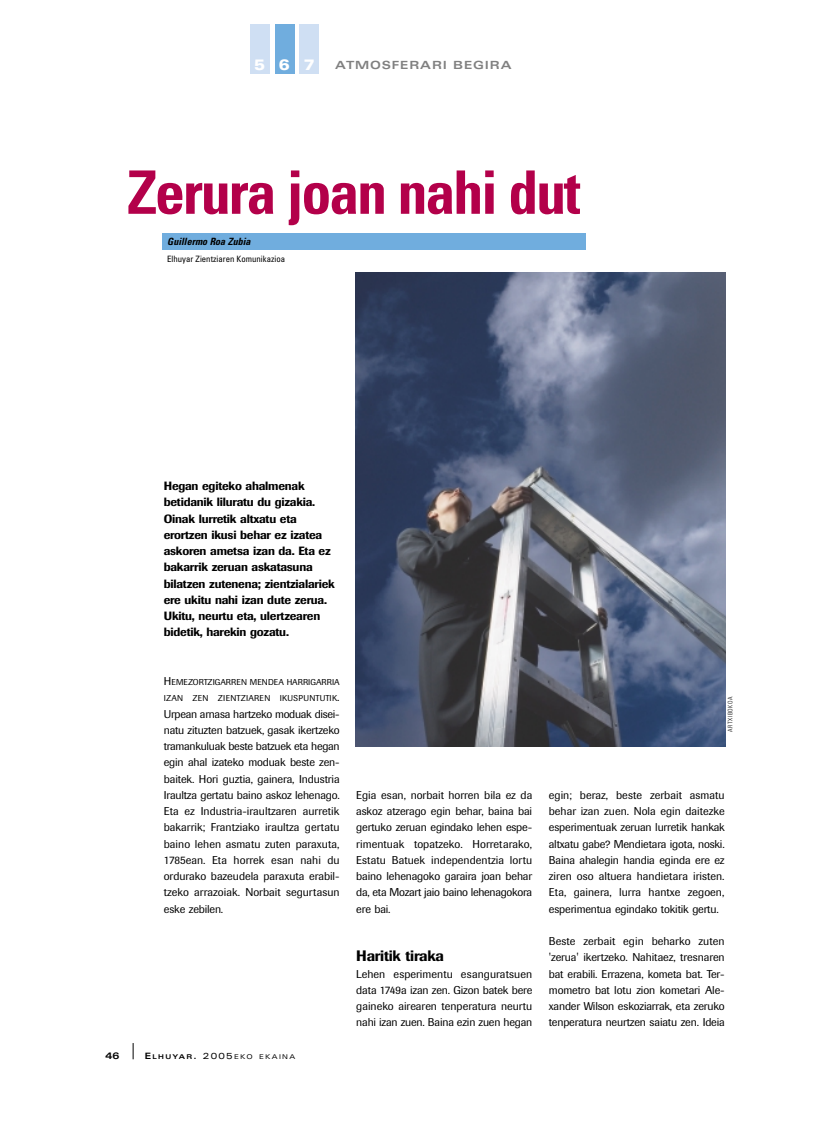
<style>
.page{position:relative;width:815px;height:1124px;background:#fff}
.page>*{position:absolute;margin:0;border:0;box-sizing:border-box;transform-origin:0 0}
.t1{font:700 condensed 60px "Univers";letter-spacing:-.035em;color:#b3004a}
.t2{font:500 15px "Imago";letter-spacing:-.02em;color:#000}
.t3{font:900 expanded 15px "Univers";color:#fff}
.t4{font:500 11.88px/16.2px "Imago";letter-spacing:-.02em;color:#000}
.t5{font:11.25px/16.2px "Imago";letter-spacing:-.015em;color:#000;text-align:justify}
.t6{font:700 expanded 11.25px "Univers";letter-spacing:.075em;color:#808080}
.t7{font:italic 700 condensed 10px "Univers";color:#000}
.t8{font:700 expanded 9.38px "Univers";color:#000}
.t9{font:condensed 8.75px "Univers";color:#000}
.t10{font:8.5px/16.2px "Imago";letter-spacing:.02em;color:#000}
.t11{font:expanded 6.5px "Univers";letter-spacing:.2em;color:#000}
.t12{font:300 condensed 6.25px "Univers";letter-spacing:.09em;color:#000}
.s1{font-size:11.25px}
.s2{font-weight:700;font-size:8.75px}
.s3{font-weight:700}
.s4{font-size:8.75px}
</style>
<div class="page">
<svg style="left:133px;top:1043px;width:1px;height:16px"></svg>
<div style="left:163px;top:234px;width:423px;height:16px;background:#70adde"></div>
<div style="left:250px;top:24px;width:19px;height:50px;background:#cfdff3"></div>
<div style="left:275px;top:24px;width:19px;height:50px;background:#70adde"></div>
<div style="left:300px;top:24px;width:19px;height:50px;background:#cfdff3"></div>
<img style="left:355px;top:272px;width:371px;height:475px">
<h2 class="t3" style="left:254px;top:59px;width:62px">567</h2>
<p class="t6" style="left:335px;top:61px;width:178px">ATMOSFERARI BEGIRA</p>
<h1 class="t1" style="left:127px;top:170px;width:455px">Zerura joan nahi dut</h1>
<p class="t7" style="left:167px;top:238px;width:85px">Guillermo Roa Zubia</p>
<p class="t9" style="left:167px;top:255px;width:119px">Elhuyar Zientziaren Komunikazioa</p>
<p class="t4" style="left:164px;top:479px;width:173px">Hegan egiteko ahalmenak betidanik liluratu du gizakia.<br>Oinak lurretik altxatu eta erortzen ikusi behar ez izatea askoren ametsa izan da. Eta ez bakarrik zeruan askatasuna bilatzen zutenena; zientzialariek ere ukitu nahi izan dute zerua.<br>Ukitu, neurtu eta, ulertzearen bidetik, harekin gozatu.</p>
<p class="t10" style="left:164px;top:675px;width:177px"><span class="s1">H</span>EMEZORTZIGARREN MENDEA HARRIGARRIA<br>IZAN ZEN ZIENTZIAREN IKUSPUNTUTIK<span class="s1">.</span></p>
<p class="t5" style="left:164px;top:707px;width:177px">Urpean arnasa hartzeko moduak disei&shy;natu zituzten batzuek, gasak ikertzeko tramankuluak beste batzuek eta hegan egin ahal izateko moduak beste zen&shy;baitek. Hori guztia, gainera, Industria Iraultza gertatu baino askoz lehenago.<br>Eta ez Industria-iraultzaren aurretik bakarrik; Frantziako iraultza gertatu baino lehen asmatu zuten paraxuta, 1785ean. Eta horrek esan nahi du ordurako bazeudela paraxuta erabil&shy;tzeko arrazoiak. Norbait segurtasun eske zebilen.</p>
<p class="t8" style="left:106px;top:1052px;width:15px">46</p>
<p class="t11" style="left:145px;top:1054px;width:152px"><span class="s2">E</span><span class="s3">LHUYAR</span><span class="s2">.</span> <span class="s4">2005</span>EKO EKAINA</p>
<p class="t12" style="left:728px;top:732px;width:37px;rotate:-90deg">ARTXIBOKOA</p>
<p class="t5" style="left:356px;top:788px;width:177px">Egia esan, norbait horren bila ez da askoz atzerago egin behar, baina bai gertuko zeruan egindako lehen espe&shy;rimentuak topatzeko. Horretarako, Estatu Batuek independentzia lortu baino lehenagoko garaira joan behar da, eta Mozart jaio baino lehenagokora ere bai.</p>
<h2 class="t2" style="left:356px;top:951px;width:89px">Haritik tiraka</h2>
<p class="t5" style="left:356px;top:967px;width:178px">Lehen esperimentu esanguratsuen data 1749a izan zen. Gizon batek bere gaineko airearen tenperatura neurtu nahi izan zuen. Baina ezin zuen hegan</p>
<p class="t5" style="left:549px;top:788px;width:178px">egin; beraz, beste zerbait asmatu behar izan zuen. Nola egin daitezke esperimentuak zeruan lurretik hankak altxatu gabe? Mendietara igota, noski.<br>Baina ahalegin handia eginda ere ez ziren oso altuera handietara iristen.<br>Eta, gainera, lurra hantxe zegoen, esperimentua egindako tokitik gertu.</p>
<p class="t5" style="left:549px;top:934px;width:177px">Beste zerbait egin beharko zuten 'zerua' ikertzeko. Nahitaez, tresnaren bat erabili. Errazena, kometa bat. Ter&shy;mometro bat lotu zion kometari Ale&shy;xander Wilson eskoziarrak, eta zeruko tenperatura neurtzen saiatu zen. Ideia</p>
</div>
